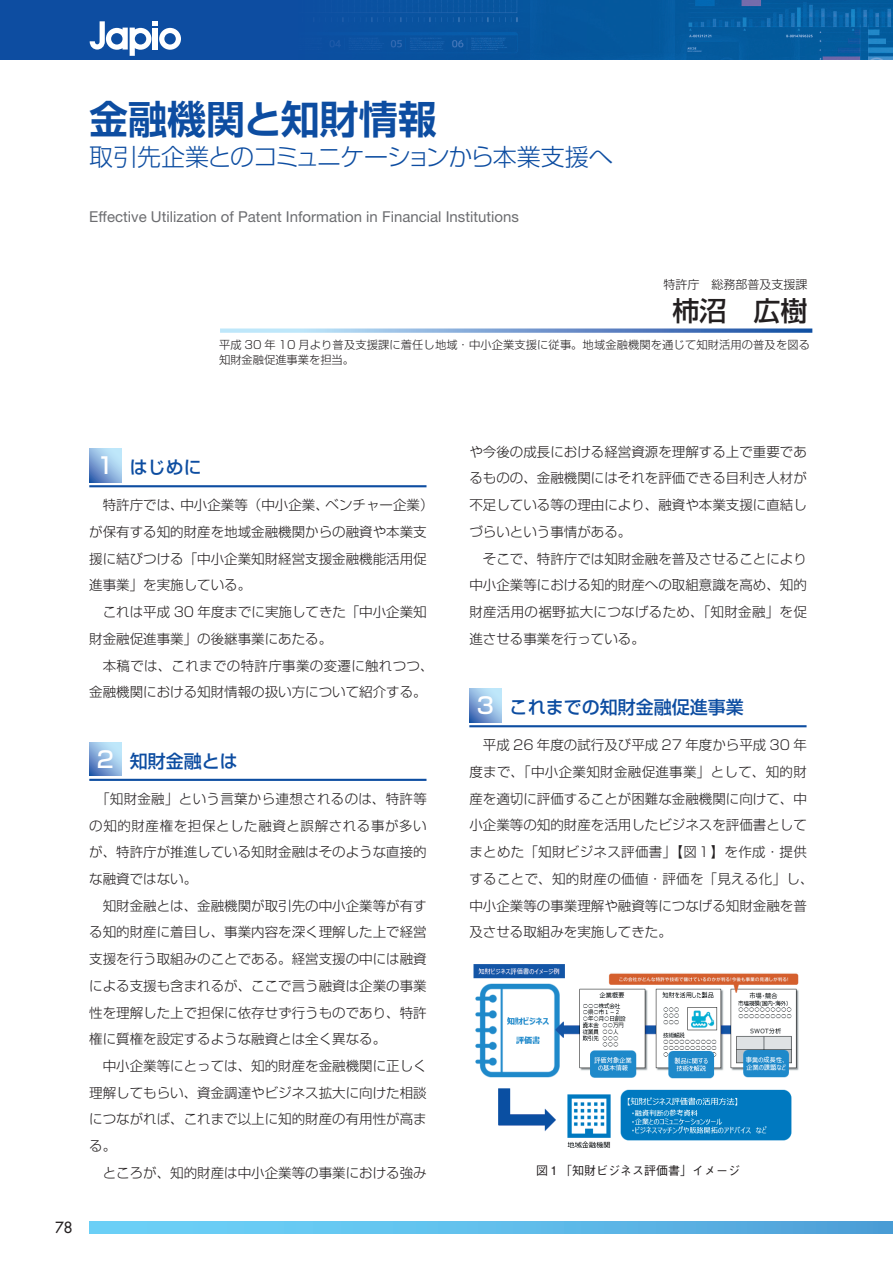
<style>
.page{position:relative;width:893px;height:1263px;background:#fff}
.page>*{position:absolute;margin:0;border:0;box-sizing:border-box;transform-origin:0 0}
.t1{font:700 39px "Shin Go Pr 5 De";color:#0d4da1}
.t2{font:500 27px "Shin Go Pro";color:#231f20}
.t3{font:300 24px "Shin Go Pr 5";letter-spacing:-.04em;color:#0d4da1}
.t4{font:500 18px "Shin Go Pro";color:#0d4da1}
.t5{font:15px "Helvetica Neue LT Std";color:#6c6d70}
.t6{font:500 15px "Futura Std";color:#231f20}
.t7{font:300 13.5px/26.7px "Shin Go Pr 5";color:#231f20;text-align:justify}
.t8{font:500 12px "Gothic BBB Pro";color:#231f20}
.t9{font:300 12px "Shin Go Pro";color:#231f20}
.t10{font:300 11.25px/15px "Shin Go Pro";letter-spacing:.01em;color:#231f20}
.s1{font-family:"Shin Go Pr 5";font-size:22.5px;color:#fff}
</style>
<div class="page">
<svg style="left:89px;top:1221px;width:804px;height:12px;background:#5fbbe9"></svg>
<div style="left:0;top:0;width:893px;height:60px;background:#0d4da1"></div>
<svg style="left:90px;top:21px;width:91px;height:35px"></svg>
<img style="left:330px;top:0;width:563px;height:60px">
<svg style="left:89px;top:449px;width:33px;height:33px"></svg>
<hr style="left:89px;top:485px;width:337px;height:2px;background:#0d4da1">
<svg style="left:89px;top:742px;width:33px;height:34px"></svg>
<hr style="left:89px;top:779px;width:337px;height:2px;background:#0d4da1">
<svg style="left:469px;top:689px;width:33px;height:33px"></svg>
<hr style="left:469px;top:725px;width:337px;height:2px;background:#0d4da1">
<svg style="left:220px;top:328px;width:592px;height:5px;background:#8aadd8"></svg>
<img style="left:473px;top:964px;width:326px;height:184px">
<h1 class="t1" style="left:89px;top:88px;width:349px">金融機関と知財情報</h1>
<h3 class="t3" style="left:89px;top:137px;width:525px">取引先企業とのコミュニケーションから本業支援へ</h3>
<p class="t5" style="left:89px;top:208px;width:431px">Effective Utilization of Patent Information in Financial Institutions</p>
<p class="t9" style="left:663px;top:275px;width:145px">特許庁　総務部普及支援課</p>
<h2 class="t2" style="left:672px;top:289px;width:136px">柿沼　広樹</h2>
<p class="t10" style="left:219px;top:336px;width:592px">平成 30 年 10 月より普及支援課に着任し地域・中小企業支援に従事。地域金融機関を通じて知財活用の普及を図る知財金融促進事業を担当。</p>
<h3 class="t4" style="left:97px;top:452px;width:106px"><span class="s1">1</span> はじめに</h3>
<p class="t7" style="left:89px;top:490px;width:346px;text-align:left;text-indent:14px">特許庁では、中小企業等（中小企業、ベンチャー企業）が保有する知的財産を地域金融機関からの融資や本業支援に結びつける「中小企業知財経営支援金融機能活用促進事業」を実施している。</p>
<p class="t7" style="left:89px;top:597px;width:339px;text-indent:14px">これは平成 30 年度までに実施してきた「中小企業知財金融促進事業」の後継事業にあたる。</p>
<p class="t7" style="left:89px;top:651px;width:346px;text-indent:14px">本稿では、これまでの特許庁事業の変遷に触れつつ、金融機関における知財情報の扱い方について紹介する。</p>
<p class="t6" style="left:55px;top:1218px;width:19px">78</p>
<h3 class="t4" style="left:97px;top:746px;width:142px"><span class="s1">2</span> 知財金融とは</h3>
<p class="t7" style="left:89px;top:784px;width:339px;text-indent:7px">「知財金融」という言葉から連想されるのは、特許等の知的財産権を担保とした融資と誤解される事が多いが、特許庁が推進している知財金融はそのような直接的な融資ではない。</p>
<p class="t7" style="left:89px;top:891px;width:339px;text-indent:14px">知財金融とは、金融機関が取引先の中小企業等が有する知的財産に着目し、事業内容を深く理解した上で経営支援を行う取組みのことである。経営支援の中には融資による支援も含まれるが、ここで言う融資は企業の事業性を理解した上で担保に依存せず行うものであり、特許権に質権を設定するような融資とは全く異なる。</p>
<p class="t7" style="left:89px;top:1051px;width:339px;text-indent:14px">中小企業等にとっては、知的財産を金融機関に正しく理解してもらい、資金調達やビジネス拡大に向けた相談につながれば、これまで以上に知的財産の有用性が高まる。</p>
<p class="t7" style="left:103px;top:1158px;width:325px">ところが、知的財産は中小企業等の事業における強み</p>
<p class="t7" style="left:469px;top:437px;width:339px">や今後の成長における経営資源を理解する上で重要であるものの、金融機関にはそれを評価できる目利き人材が不足している等の理由により、融資や本業支援に直結しづらいという事情がある。</p>
<p class="t7" style="left:469px;top:544px;width:339px;text-indent:14px">そこで、特許庁では知財金融を普及させることにより中小企業等における知的財産への取組意識を高め、知的財産活用の裾野拡大につなげるため、「知財金融」を促進させる事業を行っている。</p>
<h3 class="t4" style="left:477px;top:692px;width:268px"><span class="s1">3</span> これまでの知財金融促進事業</h3>
<p class="t7" style="left:469px;top:730px;width:346px;text-align:left;text-indent:14px">平成 26 年度の試行及び平成 27 年度から平成 30 年度まで、「中小企業知財金融促進事業」として、知的財産を適切に評価することが困難な金融機関に向けて、中小企業等の知的財産を活用したビジネスを評価書としてまとめた「知財ビジネス評価書」【図１】を作成・提供することで、知的財産の価値・評価を「見える化」し、中小企業等の事業理解や融資等につなげる知財金融を普及させる取組みを実施してきた。</p>
<p class="t8" style="left:536px;top:1161px;width:205px">図１「知財ビジネス評価書」イメージ</p>
</div>
